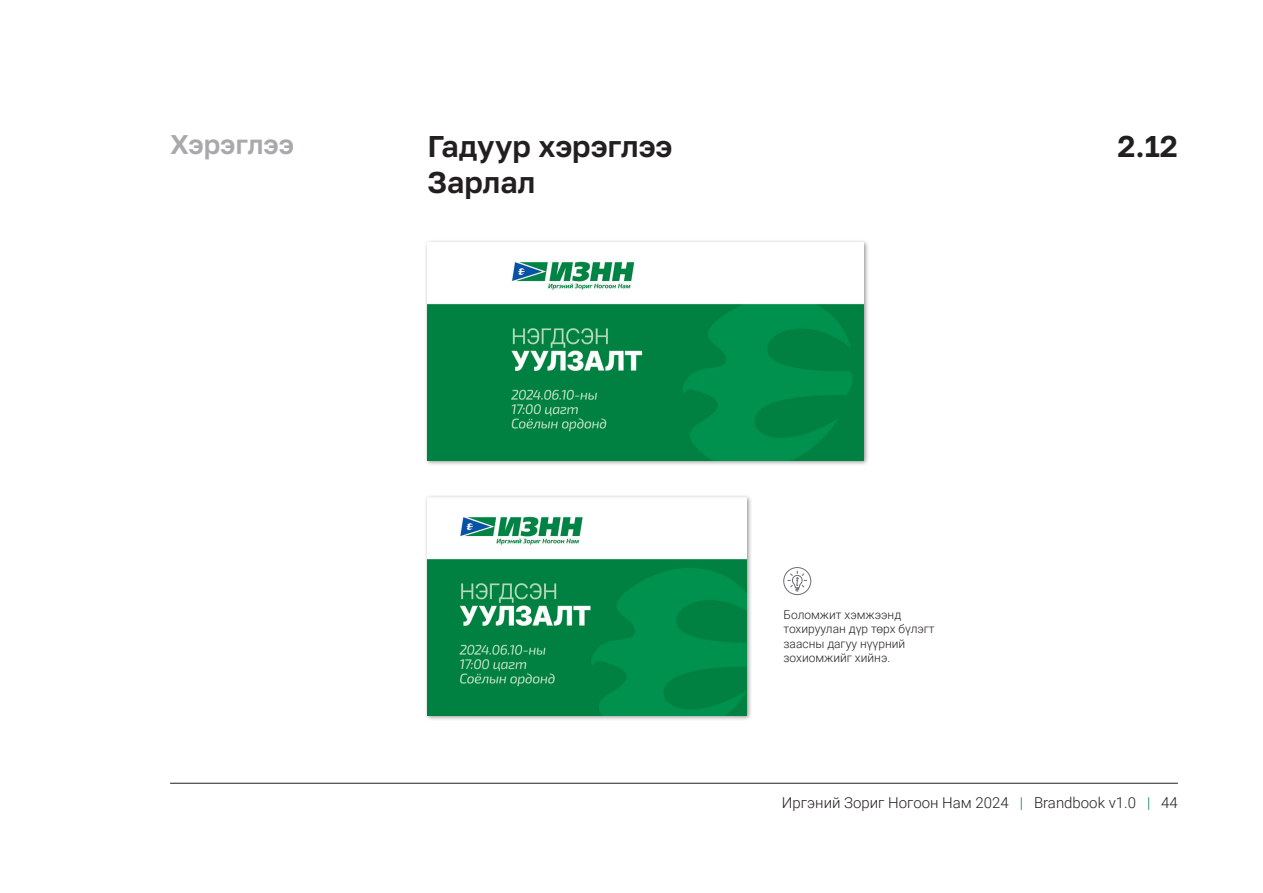
<style>
.page{position:relative;width:1263px;height:893px;background:#fff}
.page>*{position:absolute;margin:0;border:0;box-sizing:border-box;transform-origin:0 0}
.t1{font:600 30px/36px "Golos Text";color:#231f20}
.t2{font:600 27px "Golos Text";color:#a8a9ad}
.t3{font:300 15px "Roboto";color:#231f20}
.t4{font:300 12px/14.4px "Roboto";color:#231f20}
.s1{color:#008141}
</style>
<div class="page">
<hr style="left:170px;top:783px;width:1008px;height:1px;background:#231f20">
<div style="left:424px;top:239px;width:445px;height:228px;background:#231f20;opacity:.5"></div>
<img style="left:427px;top:242px;width:436px;height:218px">
<div style="left:424px;top:494px;width:328px;height:228px;background:#231f20;opacity:.5"></div>
<img style="left:427px;top:497px;width:319px;height:218px">
<svg style="left:783px;top:567px;width:28px;height:28px"></svg>
<h2 class="t2" style="left:170px;top:128px;width:125px">Хэрэглээ</h2>
<h1 class="t1" style="left:1117px;top:128px;width:62px">2.12</h1>
<h1 class="t1" style="left:427px;top:128px;width:247px">Гадуур хэрэглээ<br>Зарлал</h1>
<p class="t4" style="left:783px;top:607px;width:153px">Боломжит хэмжээнд тохируулан дүр төрх бүлэгт заасны дагуу нүүрний зохиомжийг хийнэ.</p>
<p class="t3" style="left:782px;top:792px;width:397px">Иргэний Зориг Ногоон Нам 2024 <span class="s1">|</span> Brandbook v1.0 <span class="s1">|</span> 44</p>
</div>
